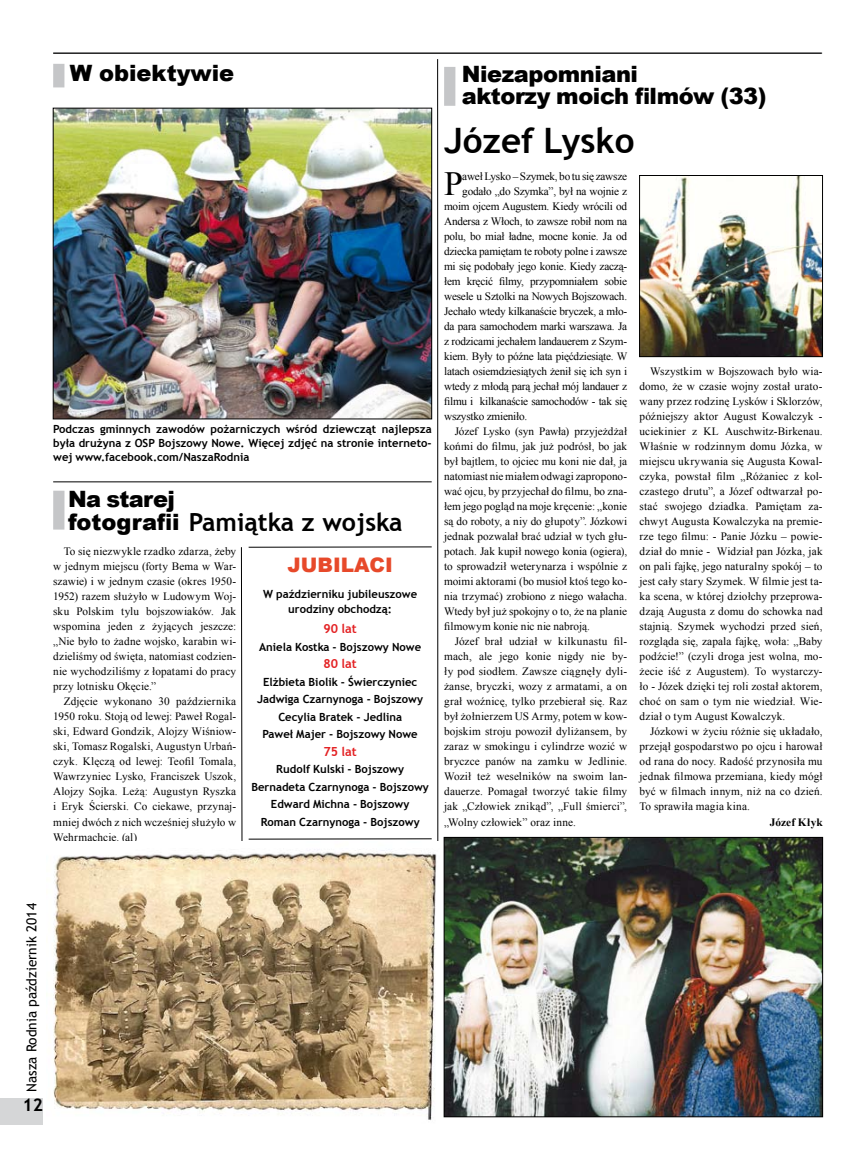
<style>
.page{position:relative;width:851px;height:1170px;background:#fff}
.page>*{position:absolute;margin:0;border:0;box-sizing:border-box;transform-origin:0 0}
.t1{font:700 35px "Trebuchet MS";color:#000}
.t2{font:33.88px "Times New Roman";color:#000}
.t3{font:700 25px "Trebuchet MS";color:#000}
.t4{font:900 22.5px/22.5px "Arial";letter-spacing:-.02em;color:#000}
.t5{font:900 22.5px "Arial";color:#000}
.t6{font:900 20px "Arial";color:#e7492a}
.t7{font:700 17.5px "Trebuchet MS";color:#000}
.t8{font:13.75px "Trebuchet MS";color:#000}
.t9{font:700 12.5px "Trebuchet MS";color:#e32123}
.t10{font:11.25px/15px "Times New Roman";letter-spacing:-.005em;color:#000;text-align:justify}
.t11{font:700 11.25px/17.5px "Trebuchet MS";color:#000;text-align:center}
.t12{font:11.25px "Times New Roman";letter-spacing:.015em;color:#000}
.t13{font:11.25px "Times New Roman";letter-spacing:.02em;color:#000}
.t14{font:700 11.25px "Times New Roman";letter-spacing:.005em;color:#000}
</style>
<div class="page">
<hr style="left:53px;top:53px;width:769px;height:1px;background:#d5d6d7">
<hr style="left:53px;top:53px;width:768px;height:1px;background:#000">
<div style="left:0;top:1097px;width:43px;height:27px;background:#d5d6d7"></div>
<div style="left:444px;top:67px;width:11px;height:39px;background:#c5c6c8"></div>
<div style="left:53px;top:490px;width:11px;height:39px;background:#c5c6c8"></div>
<hr style="left:53px;top:481px;width:378px;height:1px;background:#000">
<hr style="left:437px;top:59px;width:1px;height:1057px;background:#000">
<div style="left:53px;top:64px;width:11px;height:23px;background:#c5c6c8"></div>
<svg style="left:241px;top:547px;width:1px;height:294px"></svg>
<hr style="left:248px;top:546px;width:183px;height:1px;background:#000">
<hr style="left:248px;top:838px;width:183px;height:1px;background:#000">
<img style="left:641px;top:177px;width:179px;height:178px">
<div style="left:639px;top:175px;width:183px;height:182px;border:1px solid #000"></div>
<img style="left:445px;top:839px;width:375px;height:275px">
<div style="left:443px;top:837px;width:379px;height:279px;border:1px solid #000"></div>
<img style="left:53px;top:841px;width:385px;height:280px">
<img style="left:55px;top:110px;width:375px;height:307px">
<div style="left:53px;top:108px;width:379px;height:311px;border:1px solid #000"></div>
<h3 class="t5" style="left:70px;top:56px;width:166px">W obiektywie</h3>
<p class="t11" style="left:53px;top:422px;width:380px;line-height:13.8px;text-align:justify">Podczas gminnych zawodów pożarniczych wśród dziewcząt najlepsza była drużyna z OSP Bojszowy Nowe. Więcej zdjęć na stronie interneto&shy;wej www.facebook.com/NaszaRodnia</p>
<h3 class="t4" style="left:68px;top:487px;width:113px">Na starej fotografii</h3>
<h3 class="t3" style="left:189px;top:506px;width:215px">Pamiątka z wojska</h3>
<p class="t10" style="left:53px;top:544px;width:184px;text-indent:11px">To się niezwykle rzadko zdarza, żeby w jednym miejscu (forty Bema w War&shy;szawie) i w jednym czasie (okres 1950- 1952) razem służyło w Ludowym Woj&shy;sku Polskim tylu bojszowiaków. Jak wspomina jeden z żyjących jeszcze: „Nie było to żadne wojsko, karabin wi&shy;dzieliśmy od święta, natomiast codzien&shy;nie wychodziliśmy z łopatami do pracy przy lotnisku Okęcie.”</p>
<p class="t10" style="left:53px;top:694px;width:184px;text-indent:11px">Zdjęcie wykonano 30 października 1950 roku. Stoją od lewej: Paweł Rogal&shy;ski, Edward Gondzik, Alojzy Wiśniow&shy;ski, Tomasz Rogalski, Augustyn Urbań&shy;czyk. Klęczą od lewej: Teofil Tomala, Wawrzyniec Lysko, Franciszek Uszok, Alojzy Sojka. Leżą: Augustyn Ryszka i Eryk Ścierski. Co ciekawe, przynaj&shy;mniej dwóch z nich wcześniej służyło w Wehrmachcie. (al)</p>
<h3 class="t6" style="left:287px;top:550px;width:107px">Jubilaci</h3>
<p class="t11" style="left:263px;top:586px;width:156px;line-height:15px">W październiku jubileuszowe urodziny obchodzą:</p>
<p class="t9" style="left:323px;top:621px;width:35px">90 lat</p>
<p class="t11" style="left:259px;top:638px;width:163px">Aniela Kostka - Bojszowy Nowe</p>
<p class="t9" style="left:323px;top:656px;width:35px">80 lat</p>
<p class="t11" style="left:257px;top:673px;width:167px">Elżbieta Biolik - Świerczyniec<br>Jadwiga Czarnynoga - Bojszowy<br>Cecylia Bratek - Jedlina<br>Paweł Majer - Bojszowy Nowe</p>
<p class="t9" style="left:323px;top:743px;width:35px">75 lat</p>
<p class="t11" style="left:251px;top:760px;width:179px">Rudolf Kulski - Bojszowy<br>Bernadeta Czarnynoga - Bojszowy<br>Edward Michna - Bojszowy<br>Roman Czarnynoga - Bojszowy</p>
<h3 class="t4" style="left:462px;top:62px;width:306px">Niezapomniani<br>aktorzy moich filmów (33)</h3>
<h1 class="t1" style="left:444px;top:119px;width:192px">Józef Lysko</h1>
<h2 class="t2" style="left:444px;top:161px;width:20px">P</h2>
<p class="t10" style="left:462px;top:169px;width:166px">aweł Lysko – Szymek, bo tu się zawsze</p>
<p class="t10" style="left:462px;top:184px;width:166px">godało „do Szymka”, był na wojnie z</p>
<p class="t10" style="left:444px;top:199px;width:184px">moim ojcem Augustem. Kiedy wrócili od</p>
<p class="t10" style="left:444px;top:214px;width:184px">Andersa z Włoch, to zawsze robił nom na</p>
<p class="t10" style="left:444px;top:229px;width:184px">polu, bo miał ładne, mocne konie. Ja od</p>
<p class="t10" style="left:444px;top:244px;width:184px">dziecka pamiętam te roboty polne i zawsze</p>
<p class="t10" style="left:444px;top:259px;width:184px">mi się podobały jego konie. Kiedy zaczą-</p>
<p class="t10" style="left:444px;top:274px;width:184px">łem kręcić filmy, przypomniałem sobie</p>
<p class="t10" style="left:444px;top:289px;width:184px">wesele u Sztolki na Nowych Bojszowach.</p>
<p class="t10" style="left:444px;top:304px;width:184px">Jechało wtedy kilkanaście bryczek, a mło-</p>
<p class="t10" style="left:444px;top:319px;width:184px">da para samochodem marki warszawa. Ja</p>
<p class="t10" style="left:444px;top:334px;width:184px">z rodzicami jechałem landauerem z Szym-</p>
<p class="t10" style="left:444px;top:349px;width:185px">kiem. Były to późne lata pięćdziesiąte. W</p>
<p class="t10" style="left:444px;top:364px;width:184px">latach osiemdziesiątych żenił się ich syn i</p>
<p class="t10" style="left:444px;top:379px;width:184px">wtedy z młodą parą jechał mój landauer z</p>
<p class="t10" style="left:444px;top:394px;width:184px">filmu i kilkanaście samochodów - tak się</p>
<p class="t10" style="left:444px;top:409px;width:85px">wszystko zmieniło.</p>
<p class="t10" style="left:454px;top:424px;width:174px">Józef Lysko (syn Pawła) przyjeżdżał</p>
<p class="t10" style="left:444px;top:439px;width:184px">końmi do filmu, jak już podrósł, bo jak</p>
<p class="t10" style="left:444px;top:454px;width:184px">był bajtlem, to ojciec mu koni nie dał, ja</p>
<p class="t10" style="left:444px;top:469px;width:184px">natomiast nie miałem odwagi zapropono-</p>
<p class="t10" style="left:444px;top:484px;width:184px">wać ojcu, by przyjechał do filmu, bo zna-</p>
<p class="t10" style="left:444px;top:499px;width:184px">łem jego pogląd na moje kręcenie: „konie</p>
<p class="t10" style="left:444px;top:514px;width:184px">są do roboty, a niy do głupoty”. Józkowi</p>
<p class="t10" style="left:444px;top:529px;width:184px">jednak pozwalał brać udział w tych głu-</p>
<p class="t10" style="left:444px;top:544px;width:184px">potach. Jak kupił nowego konia (ogiera),</p>
<p class="t10" style="left:444px;top:559px;width:184px">to sprowadził weterynarza i wspólnie z</p>
<p class="t10" style="left:444px;top:574px;width:184px">moimi aktorami (bo musioł ktoś tego ko-</p>
<p class="t10" style="left:444px;top:589px;width:184px">nia trzymać) zrobiono z niego wałacha.</p>
<p class="t10" style="left:444px;top:604px;width:184px">Wtedy był już spokojny o to, że na planie</p>
<p class="t10" style="left:444px;top:619px;width:147px">filmowym konie nic nie nabroją.</p>
<p class="t12" style="left:454px;top:634px;width:174px">Józef brał udział w kilkunastu fil-</p>
<p class="t10" style="left:444px;top:649px;width:184px">mach, ale jego konie nigdy nie by-</p>
<p class="t10" style="left:444px;top:664px;width:184px">ły pod siodłem. Zawsze ciągnęły dyli-</p>
<p class="t13" style="left:444px;top:679px;width:184px">żanse, bryczki, wozy z armatami, a on</p>
<p class="t12" style="left:444px;top:694px;width:184px">grał woźnicę, tylko przebierał się. Raz</p>
<p class="t12" style="left:444px;top:709px;width:184px">był żołnierzem US Army, potem w kow-</p>
<p class="t10" style="left:444px;top:724px;width:184px">bojskim stroju powoził dyliżansem, by</p>
<p class="t12" style="left:444px;top:739px;width:184px">zaraz w smokingu i cylindrze wozić w</p>
<p class="t12" style="left:444px;top:754px;width:184px">bryczce panów na zamku w Jedlinie.</p>
<p class="t10" style="left:444px;top:769px;width:184px">Woził też weselników na swoim lan-</p>
<p class="t12" style="left:444px;top:784px;width:184px">dauerze. Pomagał tworzyć takie filmy</p>
<p class="t12" style="left:444px;top:799px;width:184px">jak „Człowiek znikąd”, „Full śmierci”,</p>
<p class="t10" style="left:444px;top:814px;width:133px">„Wolny człowiek” oraz inne.</p>
<p class="t10" style="left:639px;top:364px;width:184px;text-indent:11px">Wszystkim w Bojszowach było wia&shy;domo, że w czasie wojny został urato&shy;wany przez rodzinę Lysków i Sklorzów, późniejszy aktor August Kowalczyk - uciekinier z KL Auschwitz-Birkenau.<br>Właśnie w rodzinnym domu Józka, w miejscu ukrywania się Augusta Kowal&shy;czyka, powstał film „Różaniec z kol&shy;czastego drutu”, a Józef odtwarzał po&shy;stać swojego dziadka. Pamiętam za&shy;chwyt Augusta Kowalczyka na premie&shy;rze tego filmu: - Panie Józku – powie&shy;dział do mnie - Widział pan Józka, jak on pali fajkę, jego naturalny spokój – to jest cały stary Szymek. W filmie jest ta&shy;ka scena, w której dziołchy przeprowa&shy;dzają Augusta z domu do schowka nad stajnią. Szymek wychodzi przed sień, rozgląda się, zapala fajkę, woła: „Baby podźcie!” (czyli droga jest wolna, mo&shy;żecie iść z Augustem). To wystarczy&shy;ło - Józek dzięki tej roli został aktorem, choć on sam o tym nie wiedział. Wie&shy;dział o tym August Kowalczyk.</p>
<p class="t10" style="left:639px;top:724px;width:184px;text-indent:11px">Józkowi w życiu różnie się układało, przejął gospodarstwo po ojcu i harował od rana do nocy. Radość przynosiła mu jednak filmowa przemiana, kiedy mógł być w filmach innym, niż na co dzień.<br>To sprawiła magia kina.</p>
<p class="t14" style="left:769px;top:813px;width:54px">Józef Kłyk</p>
<p class="t8" style="left:23px;top:1091px;width:190px;rotate:-90deg">Nasza Rodnia październik 2014</p>
<h3 class="t7" style="left:22px;top:1094px;width:22px">12</h3>
</div>
